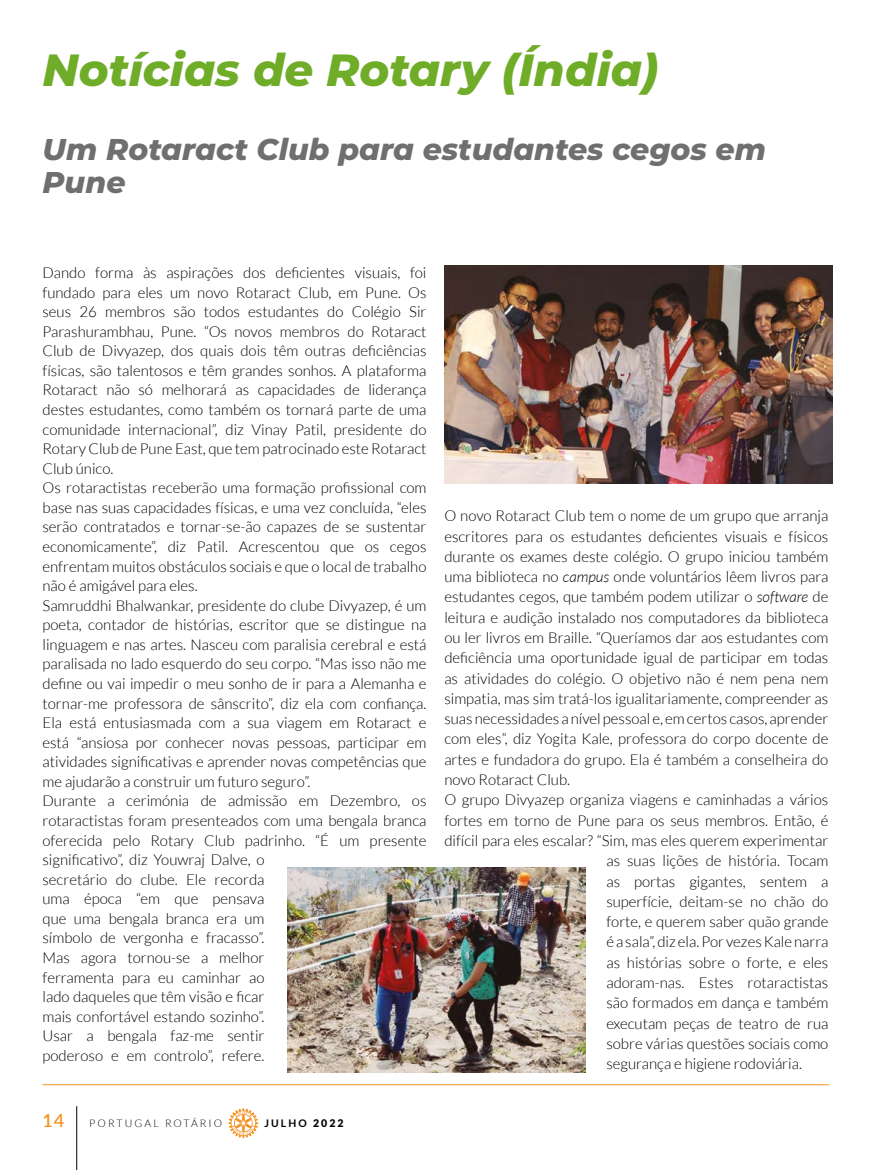
<style>
.page{position:relative;width:893px;height:1170px;background:#fff}
.page>*{position:absolute;margin:0;border:0;box-sizing:border-box;transform-origin:0 0}
.t1{font:italic 800 45px "Montserrat";color:#6fac28}
.t2{font:italic 800 30px/33px "Montserrat";color:#706f6f}
.t3{font:600 18px "Lato";color:#f39325}
.t4{font:300 15px/19.5px "Lato";color:#000}
.t5{font:300 10.5px "Lato";letter-spacing:.2em;color:#000}
.t6{font:700 10.5px "Lato";letter-spacing:.2em;color:#000}
.s1{font-weight:900}
.s2{font-style:italic}
</style>
<div class="page">
<svg style="left:228px;top:1108px;width:30px;height:29px"></svg>
<hr style="left:76px;top:1106px;width:1px;height:63px;background:#000">
<hr style="left:43px;top:1084px;width:786px;height:1px;background:#f39325">
<img style="left:287px;top:867px;width:299px;height:204px">
<img style="left:444px;top:266px;width:388px;height:217px">
<h1 class="t1" style="left:43px;top:37px;width:618px">Notícias de Rotary (Índia)</h1>
<h2 class="t2" style="left:43px;top:131px;width:725px">Um Rotaract Club para estudantes cegos em<br>Pune</h2>
<p class="t4" style="left:43px;top:263px;width:386px">Dando forma às aspirações dos deficientes visuais, foi fundado para eles um novo Rotaract Club, em Pune. Os seus 26 membros são todos estudantes do Colégio Sir Parashurambhau, Pune. “Os novos membros do Rotaract Club de Divyazep, dos quais dois têm outras deficiências físicas, são talentosos e têm grandes sonhos. A plataforma Rotaract não só melhorará as capacidades de liderança destes estudantes, como também os tornará parte de uma comunidade internacional”, diz Vinay Patil, presidente do Rotary Club de Pune East, que tem patrocinado este Rotaract Club único.<br>Os rotaractistas receberão uma formação profissional com base nas suas capacidades físicas, e uma vez concluída, “eles serão contratados e tornar-se-ão capazes de se sustentar economicamente”, diz Patil. Acrescentou que os cegos enfrentam muitos obstáculos sociais e que o local de trabalho não é amigável para eles.<br>Samruddhi Bhalwankar, presidente do clube Divyazep, é um poeta, contador de histórias, escritor que se distingue na linguagem e nas artes. Nasceu com paralisia cerebral e está paralisada no lado esquerdo do seu corpo. “Mas isso não me define ou vai impedir o meu sonho de ir para a Alemanha e tornar-me professora de sânscrito”, diz ela com confiança.<br>Ela está entusiasmada com a sua viagem em Rotaract e está “ansiosa por conhecer novas pessoas, participar em atividades significativas e aprender novas competências que me ajudarão a construir um futuro seguro”.<br>Durante a cerimónia de admissão em Dezembro, os rotaractistas foram presenteados com uma bengala branca oferecida pelo Rotary Club padrinho. “É um presente significativo”, diz Youwraj Dalve, o<br>secretário do clube. Ele recorda<br>uma época “em que pensava<br>que uma bengala branca era um<br>símbolo de vergonha e fracasso”.<br>Mas agora tornou-se a melhor<br>ferramenta para eu caminhar ao<br>lado daqueles que têm visão e ficar<br>mais confortável estando sozinho”.<br>Usar a bengala faz-me sentir<br>poderoso e em controlo”, refere.</p>
<p class="t3" style="left:43px;top:1107px;width:23px">14</p>
<p class="t5" style="left:89px;top:1117px;width:134px">PORTUGAL ROTÁRIO</p>
<p class="t6" style="left:264px;top:1117px;width:81px">JULHO <span class="s1">2022</span></p>
<p class="t4" style="left:444px;top:506px;width:385px">O novo Rotaract Club tem o nome de um grupo que arranja</p>
<p class="t4" style="left:444px;top:526px;width:385px">escritores para os estudantes deficientes visuais e físicos</p>
<p class="t4" style="left:444px;top:546px;width:385px">durante os exames deste colégio. O grupo iniciou também</p>
<p class="t4" style="left:444px;top:567px;width:385px">uma biblioteca no <span class="s2">campus</span> onde voluntários lêem livros para</p>
<p class="t4" style="left:444px;top:587px;width:386px">estudantes cegos, que também podem utilizar o <span class="s2">software</span> de</p>
<p class="t4" style="left:444px;top:607px;width:385px">leitura e audição instalado nos computadores da biblioteca</p>
<p class="t4" style="left:444px;top:628px;width:385px">ou ler livros em Braille. “Queríamos dar aos estudantes com</p>
<p class="t4" style="left:444px;top:648px;width:385px">deficiência uma oportunidade igual de participar em todas</p>
<p class="t4" style="left:444px;top:668px;width:385px">as atividades do colégio. O objetivo não é nem pena nem</p>
<p class="t4" style="left:444px;top:688px;width:385px">simpatia, mas sim tratá-los igualitariamente, compreender as</p>
<p class="t4" style="left:444px;top:709px;width:385px">suas necessidades a nível pessoal e, em certos casos, aprender</p>
<p class="t4" style="left:444px;top:729px;width:385px">com eles”, diz Yogita Kale, professora do corpo docente de</p>
<p class="t4" style="left:444px;top:749px;width:385px">artes e fundadora do grupo. Ela é também a conselheira do</p>
<p class="t4" style="left:444px;top:770px;width:127px">novo Rotaract Club.</p>
<p class="t4" style="left:444px;top:790px;width:385px">O grupo Divyazep organiza viagens e caminhadas a vários</p>
<p class="t4" style="left:444px;top:810px;width:386px">fortes em torno de Pune para os seus membros. Então, é</p>
<p class="t4" style="left:444px;top:830px;width:385px">difícil para eles escalar? “Sim, mas eles querem experimentar</p>
<p class="t4" style="left:606px;top:851px;width:223px">as suas lições de história. Tocam</p>
<p class="t4" style="left:606px;top:871px;width:223px">as portas gigantes, sentem a</p>
<p class="t4" style="left:606px;top:891px;width:224px">superfície, deitam-se no chão do</p>
<p class="t4" style="left:606px;top:911px;width:223px">forte, e querem saber quão grande</p>
<p class="t4" style="left:606px;top:932px;width:223px">é a sala”, diz ela. Por vezes Kale narra</p>
<p class="t4" style="left:606px;top:952px;width:223px">as histórias sobre o forte, e eles</p>
<p class="t4" style="left:606px;top:972px;width:223px">adoram-nas. Estes rotaractistas</p>
<p class="t4" style="left:606px;top:993px;width:223px">são formados em dança e também</p>
<p class="t4" style="left:606px;top:1013px;width:223px">executam peças de teatro de rua</p>
<p class="t4" style="left:606px;top:1033px;width:223px">sobre várias questões sociais como</p>
<p class="t4" style="left:606px;top:1053px;width:197px">segurança e higiene rodoviária.</p>
</div>
